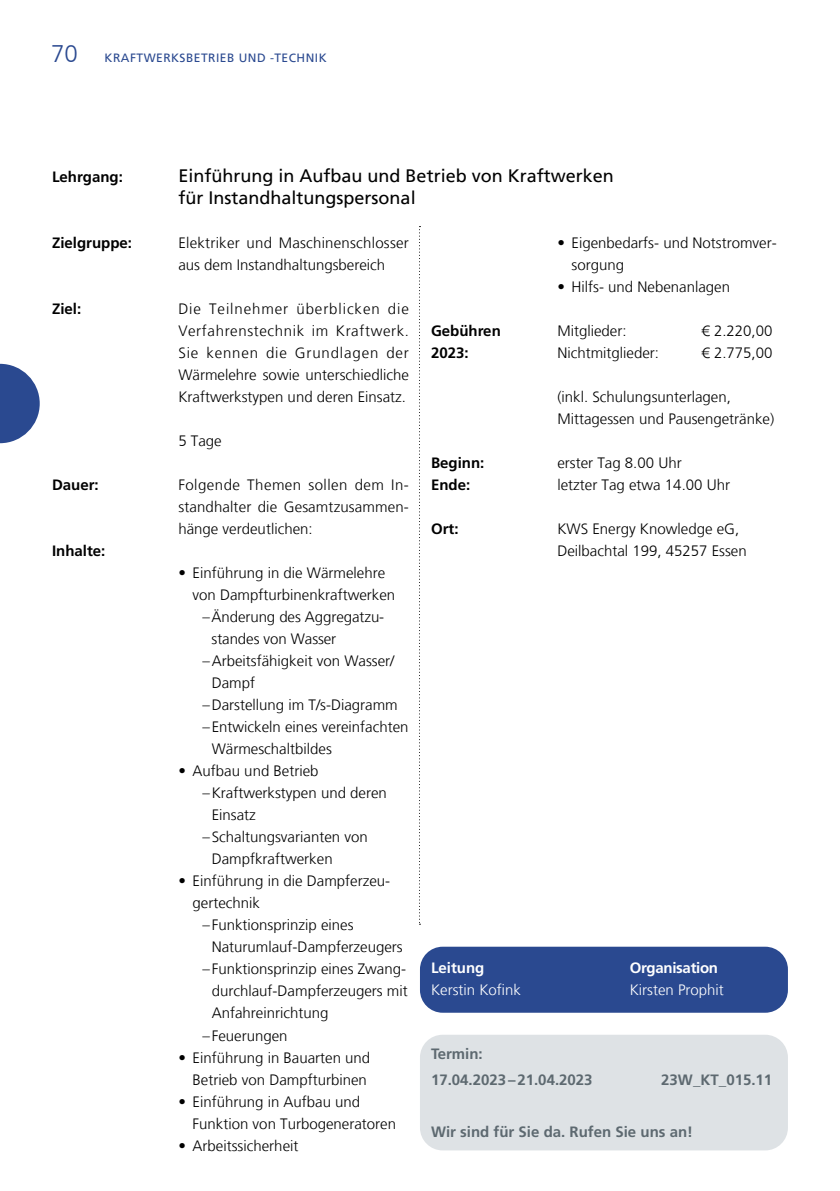
<style>
.page{position:relative;width:840px;height:1191px;background:#fff}
.page>*{position:absolute;margin:0;border:0;box-sizing:border-box;transform-origin:0 0}
.t1{font:18px/22px "Frutiger LT";color:#000}
.t2{font:300 15px/22px "Frutiger LT";color:#000}
.t3{font:700 15px/26px "Frutiger LT Com";color:#5d6970}
.t4{font:700 15px/22px "Frutiger LT Com";color:#000}
.t5{font:300 15px "Frutiger LT";color:#fff}
.t6{font:700 15px "Frutiger LT Com";letter-spacing:-.02em;color:#fff}
.t7{font:700 15px "Frutiger LT Com";color:#fff}
.t8{font:12px "Frutiger LT";letter-spacing:.04em;color:#2a4990}
.s1{font-weight:300;font-size:24px}
</style>
<div class="page">
<svg style="left:0;top:364px;width:40px;height:79px"></svg>
<svg style="left:419px;top:226px;width:1px;height:698px"></svg>
<div style="left:419px;top:946px;width:368px;height:66px;background:#2a4990;border-radius:23px"></div>
<div style="left:419px;top:1034px;width:368px;height:116px;background:#dee2e5;border-radius:23px"></div>
<p class="t8" style="left:51px;top:51px;width:277px"><span class="s1">70</span> KRAFTWERKSBETRIEB UND -TECHNIK</p>
<p class="t4" style="left:52px;top:166px;width:72px">Lehrgang:</p>
<p class="t4" style="left:52px;top:232px;width:82px">Zielgruppe:</p>
<p class="t4" style="left:52px;top:298px;width:31px">Ziel:</p>
<p class="t4" style="left:52px;top:474px;width:48px">Dauer:</p>
<p class="t4" style="left:52px;top:540px;width:55px">Inhalte:</p>
<p class="t1" style="left:178px;top:165px;width:437px">Einführung in Aufbau und Betrieb von Kraftwerken für Instandhaltungspersonal</p>
<p class="t2" style="left:178px;top:232px;width:232px">Elektriker und Maschinenschlosser aus dem Instandhaltungsbereich</p>
<p class="t2" style="left:178px;top:298px;width:232px;text-align:justify">Die Teilnehmer überblicken die Verfahrenstechnik im Kraftwerk.<br>Sie kennen die Grundlagen der Wärmelehre sowie unterschiedliche Kraftwerkstypen und deren Einsatz.</p>
<p class="t2" style="left:178px;top:430px;width:45px">5 Tage</p>
<p class="t2" style="left:178px;top:474px;width:232px;text-align:justify">Folgende Themen sollen dem In&shy;standhalter die Gesamtzusammen&shy;hänge verdeutlichen:</p>
<p class="t2" style="left:192px;top:562px;width:204px;text-indent:-14px">• Einführung in die Wärmelehre von Dampfturbinenkraftwerken</p>
<p class="t2" style="left:211px;top:606px;width:174px;text-indent:-9px">– Änderung des Aggregatzu&shy;standes von Wasser</p>
<p class="t2" style="left:202px;top:650px;width:193px">– Arbeitsfähigkeit von Wasser/</p>
<p class="t2" style="left:211px;top:672px;width:45px">Dampf</p>
<p class="t2" style="left:202px;top:694px;width:197px">–Darstellung im T/s-Diagramm</p>
<p class="t2" style="left:211px;top:716px;width:198px;text-indent:-9px">– Entwickeln eines vereinfachten<br>Wärmeschaltbildes</p>
<p class="t2" style="left:178px;top:760px;width:142px">• Aufbau und Betrieb</p>
<p class="t2" style="left:211px;top:782px;width:177px;text-indent:-9px">– Kraftwerkstypen und deren<br>Einsatz</p>
<p class="t2" style="left:211px;top:826px;width:157px;text-indent:-9px">– Schaltungsvarianten von<br>Dampfkraftwerken</p>
<p class="t2" style="left:192px;top:870px;width:199px;text-indent:-14px">• Einführung in die Dampferzeu&shy;gertechnik</p>
<p class="t2" style="left:211px;top:914px;width:192px;text-indent:-9px">– Funktionsprinzip eines<br>Naturumlauf-Dampferzeugers</p>
<p class="t2" style="left:211px;top:958px;width:197px;text-align:justify;text-indent:-9px">– Funktionsprinzip eines Zwang&shy;durchlauf-Dampferzeugers mit Anfahreinrichtung</p>
<p class="t2" style="left:202px;top:1024px;width:87px">– Feuerungen</p>
<p class="t2" style="left:178px;top:1046px;width:193px;text-align:right">• Einführung in Bauarten und<br>Betrieb von Dampfturbinen</p>
<p class="t2" style="left:192px;top:1090px;width:205px;text-indent:-14px">• Einführung in Aufbau und<br>Funktion von Turbogeneratoren</p>
<p class="t2" style="left:178px;top:1134px;width:121px">• Arbeitssicherheit</p>
<p class="t2" style="left:571px;top:232px;width:207px;text-indent:-14px">• Eigenbedarfs- und Notstromver&shy;sorgung</p>
<p class="t2" style="left:557px;top:276px;width:174px">• Hilfs- und Nebenanlagen</p>
<p class="t2" style="left:557px;top:320px;width:71px">Mitglieder:</p>
<p class="t2" style="left:701px;top:320px;width:72px">€ 2.220,00</p>
<p class="t2" style="left:557px;top:342px;width:103px">Nichtmitglieder:</p>
<p class="t2" style="left:701px;top:342px;width:72px">€ 2.775,00</p>
<p class="t2" style="left:557px;top:386px;width:218px">(inkl. Schulungsunterlagen,<br>Mittagessen und Pausengetränke)</p>
<p class="t2" style="left:557px;top:452px;width:174px">erster Tag 8.00 Uhr<br>letzter Tag etwa 14.00 Uhr</p>
<p class="t2" style="left:557px;top:518px;width:191px">KWS Energy Knowledge eG,<br>Deilbachtal 199, 45257 Essen</p>
<p class="t4" style="left:431px;top:320px;width:71px">Gebühren<br>2023:</p>
<p class="t4" style="left:431px;top:452px;width:55px">Beginn:<br>Ende:</p>
<p class="t4" style="left:431px;top:518px;width:29px">Ort:</p>
<p class="t7" style="left:431px;top:958px;width:55px">Leitung</p>
<p class="t6" style="left:629px;top:958px;width:90px">Organisation</p>
<p class="t5" style="left:431px;top:981px;width:92px">Kerstin Kofink</p>
<p class="t5" style="left:629px;top:981px;width:96px">Kirsten Prophit</p>
<p class="t3" style="left:431px;top:1041px;width:163px">Termin:<br>17.04.2023–21.04.2023</p>
<p class="t3" style="left:661px;top:1067px;width:112px">23W_KT_015.11</p>
<p class="t3" style="left:431px;top:1119px;width:263px">Wir sind für Sie da. Rufen Sie uns an!</p>
</div>
